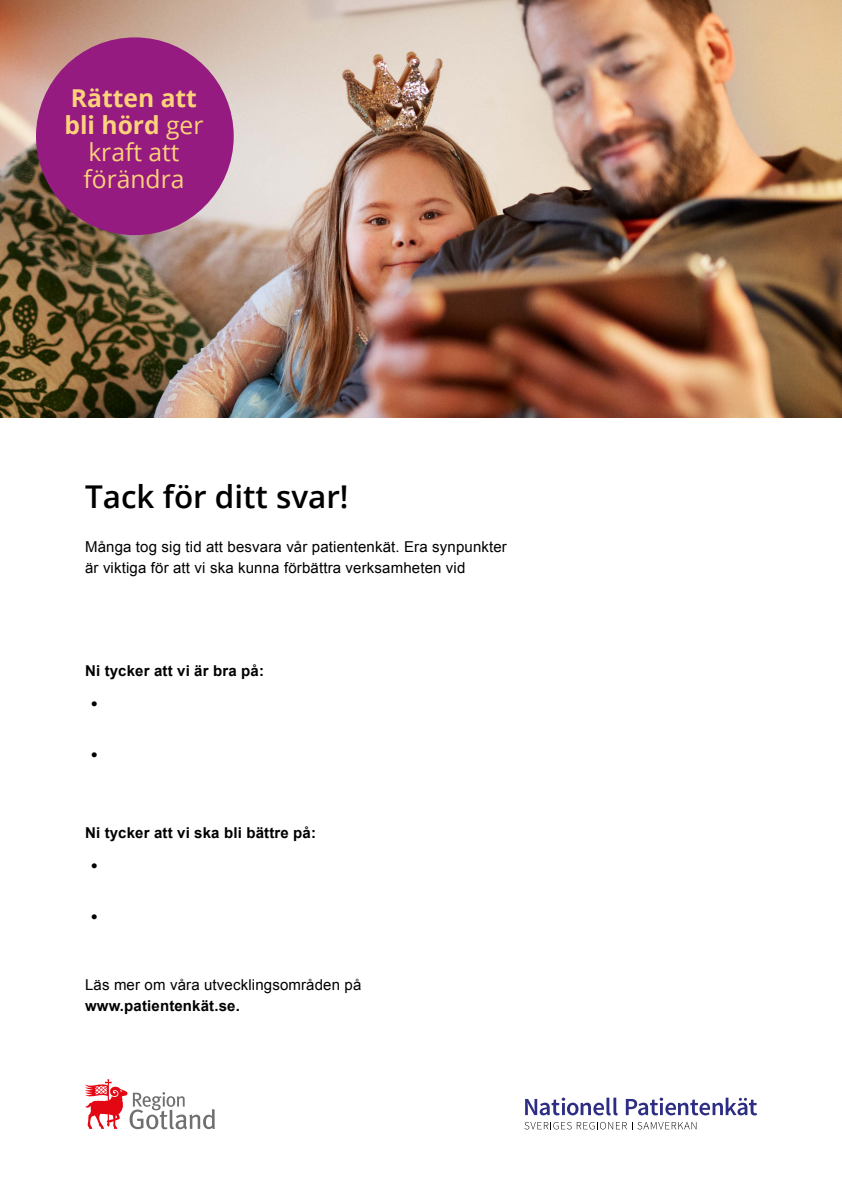
<style>
.page{position:relative;width:842px;height:1191px;background:#fff}
.page>*{position:absolute;margin:0;border:0;box-sizing:border-box;transform-origin:0 0}
.t1{font:600 31.4px "Open Sans";color:#000}
.t2{font:24.6px/26.7px "Open Sans";color:#fed27a;text-align:center}
.t3{font:20px "Arial";color:#000}
.t4{font:15px/21px "Arial";letter-spacing:.01em;color:#000}
.t5{font:700 15px "Arial";letter-spacing:.01em;color:#000}
.s1{font-weight:700}
</style>
<div class="page">
<svg style="left:525px;top:1097px;width:93px;height:18px"></svg>
<svg style="left:626px;top:1097px;width:131px;height:18px"></svg>
<svg style="left:524px;top:1122px;width:172px;height:7px"></svg>
<img style="left:0;top:0;width:842px;height:417px">
<div style="left:36px;top:37px;width:198px;height:198px;background:#951b81;border-radius:50%"></div>
<svg style="left:85px;top:1079px;width:130px;height:50px"></svg>
<h2 class="t2" style="left:64px;top:84px;width:140px"><span class="s1">Rätten att bli hörd</span> ger kraft att förändra</h2>
<h1 class="t1" style="left:85px;top:475px;width:265px">Tack för ditt svar!</h1>
<p class="t4" style="left:85px;top:536px;width:423px">Många tog sig tid att besvara vår patientenkät. Era synpunkter är viktiga för att vi ska kunna förbättra verksamheten vid</p>
<p class="t5" style="left:85px;top:661px;width:180px">Ni tycker att vi är bra på:</p>
<h3 class="t3" style="left:91px;top:690px;width:8px">•</h3>
<h3 class="t3" style="left:91px;top:742px;width:8px">•</h3>
<p class="t5" style="left:85px;top:823px;width:233px">Ni tycker att vi ska bli bättre på:</p>
<h3 class="t3" style="left:91px;top:852px;width:8px">•</h3>
<h3 class="t3" style="left:91px;top:904px;width:8px">•</h3>
<p class="t4" style="left:85px;top:974px;width:278px">Läs mer om våra utvecklingsområden på</p>
<p class="t5" style="left:85px;top:995px;width:156px">www.patientenkät.se.</p>
</div>
